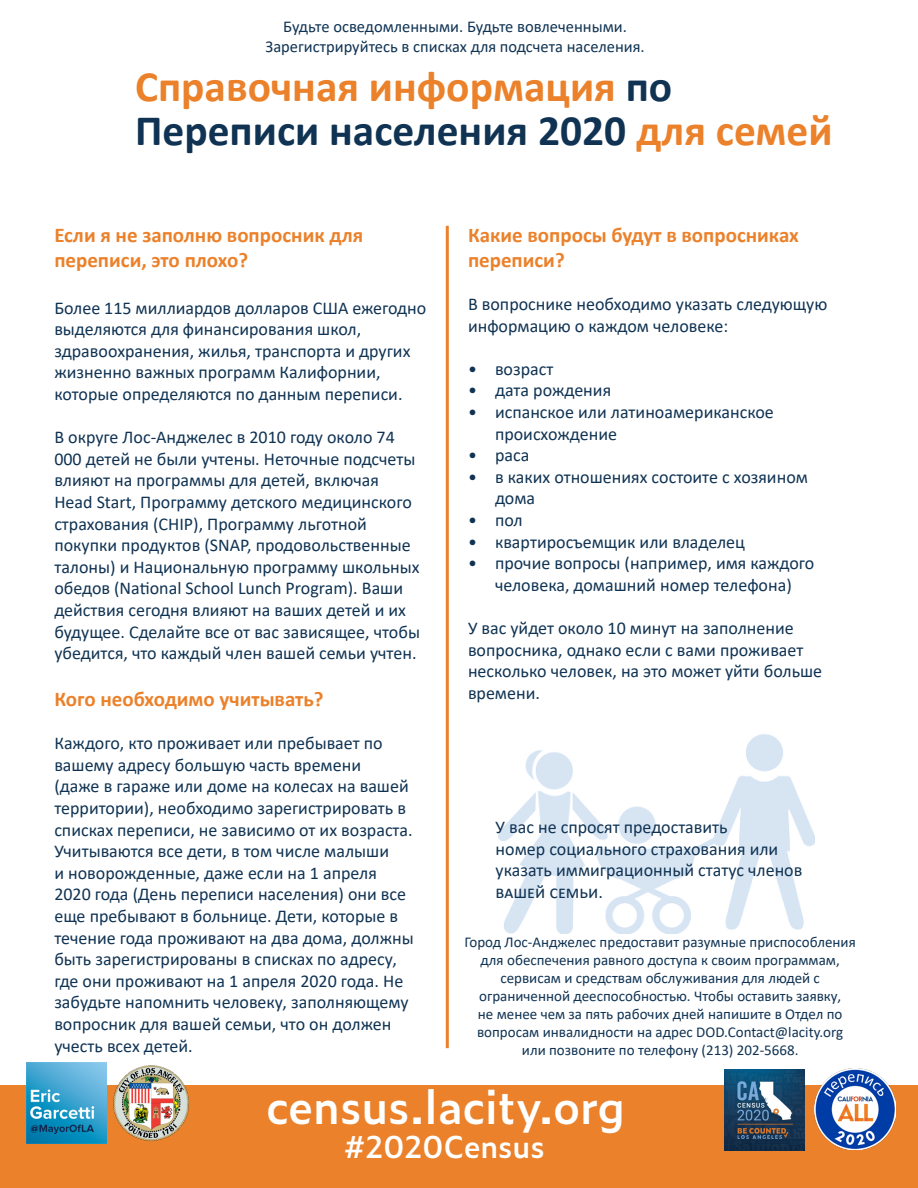
<style>
.page{position:relative;width:918px;height:1188px;background:#fff}
.page>*{position:absolute;margin:0;border:0;box-sizing:border-box;transform-origin:0 0}
.t1{font:600 45px "Zeitung Pro";color:#fff}
.t2{font:700 43.5px/43.5px "Calibri";color:#eb812a}
.t3{font:600 30px "Zeitung Pro";color:#fff}
.t4{font:700 21px/25.2px "Calibri";color:#eb812a}
.t5{font:18px/21.6px "Calibri";color:#103353}
.t6{font:16.5px/19.8px "Calibri";color:#103353;text-align:center}
.t7{font:15px/18px "Calibri";color:#103353;text-align:center}
.s1{color:#103353}
</style>
<div class="page">
<div style="left:0;top:1085px;width:918px;height:103px;background:#eb812a"></div>
<hr style="left:446px;top:226px;width:3px;height:822px;background:#eb812a">
<img style="left:499px;top:734px;width:315px;height:200px">
<img style="left:26px;top:1062px;width:81px;height:81px">
<img style="left:113px;top:1065px;width:76px;height:76px">
<img style="left:725px;top:1070px;width:80px;height:80px">
<img style="left:814px;top:1069px;width:81px;height:81px">
<p class="t6" style="left:266px;top:16px;width:381px">Будьте осведомленными. Будьте вовлеченными.<br>Зарегистрируйтесь в списках для подсчета населения.</p>
<h2 class="t2" style="left:135px;top:64px;width:699px">Справочная информация <span class="s1">по<br>Переписи населения 2020</span> для семей</h2>
<p class="t4" style="left:54px;top:222px;width:310px">Если я не заполню вопросник для переписи, это плохо?</p>
<p class="t5" style="left:54px;top:296px;width:374px">Более 115 миллиардов долларов США ежегодно выделяются для финансирования школ, здравоохранения, жилья, транспорта и других жизненно важных программ Калифорнии, которые определяются по данным переписи.</p>
<p class="t5" style="left:54px;top:426px;width:367px">В округе Лос-Анджелес в 2010 году около 74<br>000 детей не были учтены. Неточные подсчеты влияют на программы для детей, включая Head Start, Программу детского медицинского страхования (CHIP), Программу льготной покупки продуктов (SNAP, продовольственные талоны) и Национальную программу школьных обедов (National School Lunch Program). Ваши действия сегодня влияют на ваших детей и их будущее. Сделайте все от вас зависящее, чтобы убедится, что каждый член вашей семьи учтен.</p>
<p class="t4" style="left:54px;top:686px;width:271px">Кого необходимо учитывать?</p>
<p class="t5" style="left:54px;top:732px;width:361px">Каждого, кто проживает или пребывает по вашему адресу большую часть времени<br>(даже в гараже или доме на колесах на вашей территории), необходимо зарегистрировать в списках переписи, не зависимо от их возраста.<br>Учитываются все дети, в том числе малыши<br>и новорожденные, даже если на 1 апреля 2020 года (День переписи населения) они все еще пребывают в больнице. Дети, которые в течение года проживают на два дома, должны быть зарегистрированы в списках по адресу, где они проживают на 1 апреля 2020 года. Не забудьте напомнить человеку, заполняющему вопросник для вашей семьи, что он должен учесть всех детей.</p>
<p class="t4" style="left:468px;top:222px;width:332px">Какие вопросы будут в вопросниках переписи?</p>
<p class="t5" style="left:468px;top:293px;width:361px">В вопроснике необходимо указать следующую информацию о каждом человеке:</p>
<p class="t5" style="left:468px;top:358px;width:87px">• возраст</p>
<p class="t5" style="left:468px;top:379px;width:145px">• дата рождения</p>
<p class="t5" style="left:495px;top:401px;width:280px;text-indent:-27px">• испанское или латиноамериканское происхождение</p>
<p class="t5" style="left:468px;top:444px;width:63px">• раса</p>
<p class="t5" style="left:495px;top:466px;width:315px;text-indent:-27px">• в каких отношениях состоите с хозяином дома</p>
<p class="t5" style="left:468px;top:509px;width:56px">• пол</p>
<p class="t5" style="left:468px;top:530px;width:279px">• квартиросъемщик или владелец</p>
<p class="t5" style="left:468px;top:552px;width:348px;text-align:center">• прочие вопросы (например, имя каждого человека, домашний номер телефона)</p>
<p class="t5" style="left:468px;top:617px;width:356px">У вас уйдет около 10 минут на заполнение вопросника, однако если с вами проживает несколько человек, на это может уйти больше времени.</p>
<p class="t5" style="left:496px;top:816px;width:308px">У вас не спросят предоставить<br>номер социального страхования или указать иммиграционный статус членов вашей семьи.</p>
<p class="t7" style="left:465px;top:932px;width:393px">Город Лос-Анджелес предоставит разумные приспособления для обеспечения равного доступа к своим программам, сервисам и средствам обслуживания для людей с ограниченной дееспособностью. Чтобы оставить заявку,<br>не менее чем за пять рабочих дней напишите в Отдел по вопросам инвалидности на адрес DOD.Contact@lacity.org или позвоните по телефону (213) 202-5668.</p>
<h1 class="t1" style="left:266px;top:1073px;width:360px">census.lacity.org</h1>
<h3 class="t3" style="left:344px;top:1124px;width:202px">#2020Census</h3>
</div>
